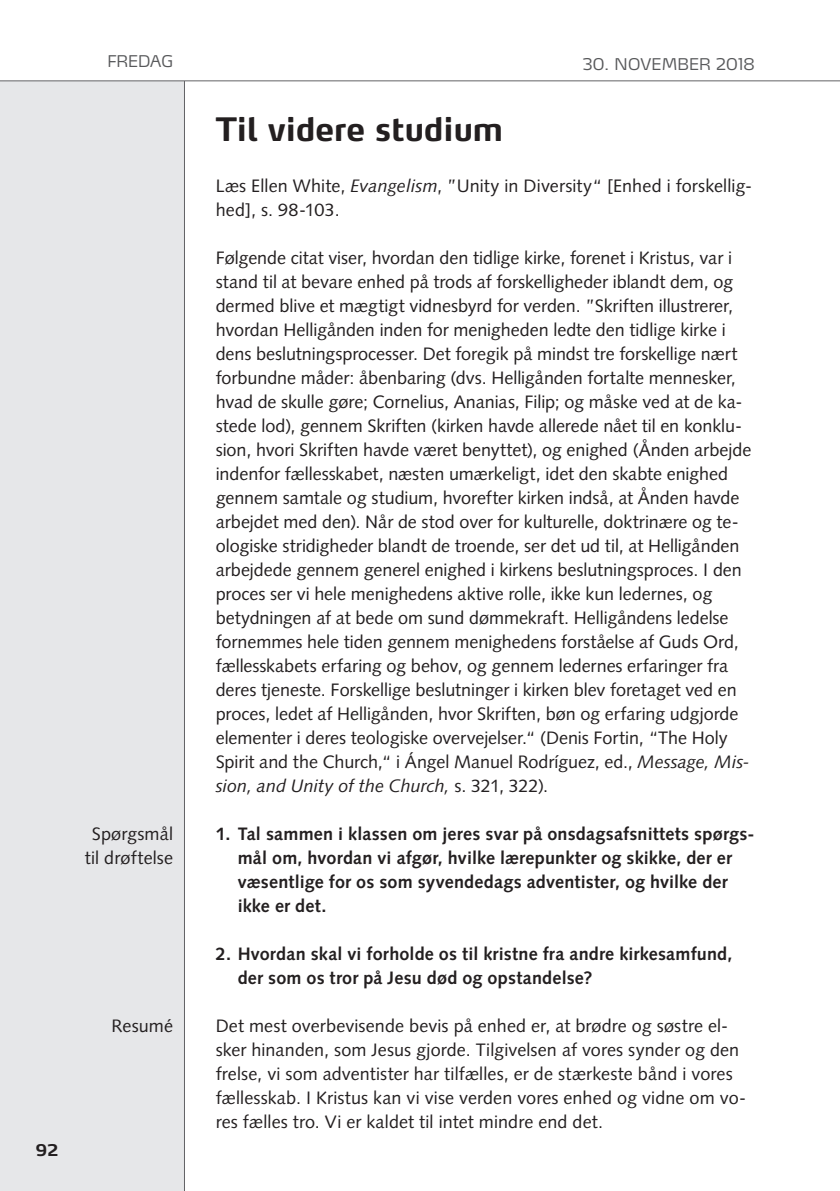
<style>
.page{position:relative;width:840px;height:1191px;background:#fff}
.page>*{position:absolute;margin:0;border:0;box-sizing:border-box;transform-origin:0 0}
.t1{font:700 32px "Max LF";color:#231f20}
.t2{font:18px/24px "Syntax LT Std";letter-spacing:-.005em;color:#231f20}
.t3{font:700 18px/24px "Syntax LT Std";letter-spacing:.01em;color:#231f20}
.t4{font:300 16px "Max LF";color:#57585a}
.t5{font:700 16px "Max LF";color:#231f20}
.s1{font-style:italic}
</style>
<div class="page">
<div style="left:0;top:0;width:184px;height:1191px;background:#e6e7e9"></div>
<hr style="left:184px;top:0;width:1px;height:1191px;background:#636366">
<div style="left:0;top:0;width:839px;height:81px;background:#fff"></div>
<hr style="left:0;top:80px;width:839px;height:1px;background:#636366">
<p class="t4" style="left:107px;top:55px;width:67px">FREDAG</p>
<p class="t2" style="left:85px;top:823px;width:90px;text-align:center">Spørgsmål til drøftelse</p>
<p class="t5" style="left:35px;top:1144px;width:24px">92</p>
<p class="t2" style="left:111px;top:1015px;width:63px">Resumé</p>
<h1 class="t1" style="left:215px;top:116px;width:289px">Til videre studium</h1>
<p class="t4" style="left:582px;top:58px;width:174px">30. NOVEMBER 2018</p>
<p class="t2" style="left:215px;top:175px;width:537px">Læs Ellen White, <span class="s1">Evangelism</span>, ”Unity in Diversity“ [Enhed i forskellig&shy;hed], s. 98-103.</p>
<p class="t2" style="left:215px;top:247px;width:537px">Følgende citat viser, hvordan den tidlige kirke, forenet i Kristus, var i stand til at bevare enhed på trods af forskelligheder iblandt dem, og dermed blive et mægtigt vidnesbyrd for verden. ”Skriften illustrerer, hvordan Helligånden inden for menigheden ledte den tidlige kirke i dens beslutningsprocesser. Det foregik på mindst tre forskellige nært forbundne måder: åbenbaring (dvs. Helligånden fortalte mennesker, hvad de skulle gøre; Cornelius, Ananias, Filip; og måske ved at de ka&shy;stede lod), gennem Skriften (kirken havde allerede nået til en konklu&shy;sion, hvori Skriften havde været benyttet), og enighed (Ånden arbejde indenfor fællesskabet, næsten umærkeligt, idet den skabte enighed gennem samtale og studium, hvorefter kirken indså, at Ånden havde arbejdet med den). Når de stod over for kulturelle, doktrinære og te&shy;ologiske stridigheder blandt de troende, ser det ud til, at Helligånden arbejdede gennem generel enighed i kirkens beslutningsproces. I den proces ser vi hele menighedens aktive rolle, ikke kun ledernes, og betydningen af at bede om sund dømmekraft. Helligåndens ledelse fornemmes hele tiden gennem menighedens forståelse af Guds Ord, fællesskabets erfaring og behov, og gennem ledernes erfaringer fra deres tjeneste. Forskellige beslutninger i kirken blev foretaget ved en proces, ledet af Helligånden, hvor Skriften, bøn og erfaring udgjorde elementer i deres teologiske overvejelser.“ (Denis Fortin, “The Holy Spirit and the Church,“ i Ángel Manuel Rodríguez, ed., <span class="s1">Message, Mis&shy;sion, and Unity of the Church,</span> s. 321, 322).</p>
<p class="t3" style="left:237px;top:823px;width:518px;text-indent:-22px">1. Tal sammen i klassen om jeres svar på onsdagsafsnittets spørgs&shy;mål om, hvordan vi afgør, hvilke lærepunkter og skikke, der er væsentlige for os som syvendedags adventister, og hvilke der ikke er det.</p>
<p class="t3" style="left:237px;top:943px;width:496px;text-indent:-22px">2. Hvordan skal vi forholde os til kristne fra andre kirkesamfund, der som os tror på Jesu død og opstandelse?</p>
<p class="t2" style="left:215px;top:1015px;width:531px">Det mest overbevisende bevis på enhed er, at brødre og søstre el&shy;sker hinanden, som Jesus gjorde. Tilgivelsen af vores synder og den frelse, vi som adventister har tilfælles, er de stærkeste bånd i vores fællesskab. I Kristus kan vi vise verden vores enhed og vidne om vo&shy;res fælles tro. Vi er kaldet til intet mindre end det.</p>
</div>
